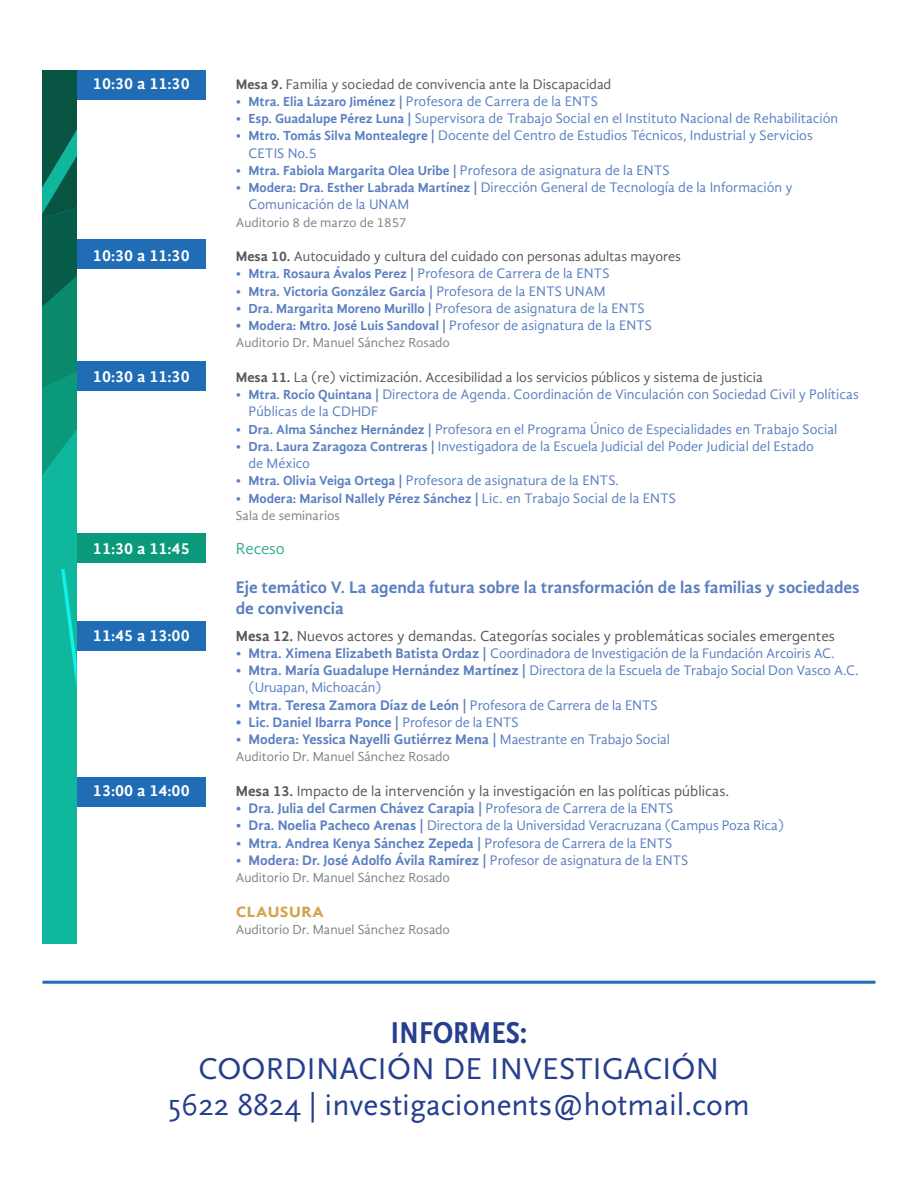
<style>
.page{position:relative;width:918px;height:1188px;background:#fff}
.page>*{position:absolute;margin:0;border:0;box-sizing:border-box;transform-origin:0 0}
.t1{font:31.5px "Scala Sans";color:#253f8e}
.t2{font:700 condensed 31.5px "Scala Sans";color:#253f8e}
.t3{font:700 20.25px "Gandhi Sans";color:#d6a34d}
.t4{font:700 17.25px/21px "Gandhi Sans";color:#5a80c1}
.t5{font:700 16.5px "Gandhi Sans";color:#fff}
.t6{font:16.5px "Gandhi Sans";color:#3bad95}
.t7{font:15px "Gandhi Sans";color:#57585a}
.t8{font:14.25px/17.2px "Gandhi Sans";color:#5a80c1}
.t9{font:700 14.25px "Gandhi Sans";color:#5a80c1}
.t10{font:14.25px "Gandhi Sans";color:#57585a}
.t11{font:700 13.5px "Gandhi Sans";color:#5a80c1}
.t12{font:13.5px "Gandhi Sans";color:#808285}
.s1{font-weight:700}
.s2{font-size:13.5px}
.s3{font-weight:700;font-size:13.5px}
.s4{font-weight:400}
.s5{font-weight:400;font-size:14.25px}
</style>
<div class="page">
<div style="left:77px;top:71px;width:129px;height:29px;background:#206db6"></div>
<div style="left:77px;top:239px;width:129px;height:30px;background:#206db6"></div>
<div style="left:77px;top:361px;width:129px;height:30px;background:#206db6"></div>
<div style="left:77px;top:534px;width:129px;height:29px;background:#0a997a"></div>
<div style="left:77px;top:622px;width:129px;height:29px;background:#206db6"></div>
<div style="left:77px;top:777px;width:129px;height:29px;background:#206db6"></div>
<hr style="left:43px;top:981px;width:832px;height:3px;background:#206db6">
<div style="left:43px;top:71px;width:34px;height:873px;background:#0fb89c"></div>
<svg style="left:43px;top:71px;width:33px;height:403px;background:#097961"></svg>
<img style="left:61px;top:569px;width:16px;height:118px">
<p class="t5" style="left:93px;top:73px;width:98px">10:30 a 11:30</p>
<p class="t5" style="left:93px;top:246px;width:98px">10:30 a 11:30</p>
<p class="t5" style="left:93px;top:367px;width:98px">10:30 a 11:30</p>
<p class="t5" style="left:93px;top:539px;width:98px">11:30 a 11:45</p>
<p class="t5" style="left:93px;top:625px;width:98px">11:45 a 13:00</p>
<p class="t5" style="left:93px;top:781px;width:98px">13:00 a 14:00</p>
<p class="t10" style="left:236px;top:76px;width:377px"><span class="s1">Mesa 9.</span> Familia y sociedad de convivencia ante la Discapacidad</p>
<p class="t8" style="left:236px;top:92px;width:364px"><span class="s2">•</span> <span class="s3">Mtra. Elia Lázaro Jiménez |</span> Profesora de Carrera de la ENTS</p>
<p class="t8" style="left:236px;top:110px;width:604px"><span class="s2">•</span> <span class="s3">Esp. Guadalupe Pérez Luna |</span> Supervisora de Trabajo Social en el Instituto Nacional de Rehabilitación</p>
<p class="t8" style="left:236px;top:127px;width:578px"><span class="s2">•</span> <span class="s3">Mtro. Tomás Silva Montealegre |</span> Docente del Centro de Estudios Técnicos, Industrial y Servicios</p>
<p class="t8" style="left:249px;top:144px;width:70px">CETIS No.5</p>
<p class="t11" style="left:236px;top:162px;width:435px"><span class="s4">•</span> Mtra. Fabiola Margarita Olea Uribe | <span class="s5">Profesora de asignatura de la ENTS</span></p>
<p class="t8" style="left:236px;top:179px;width:558px"><span class="s2">•</span> <span class="s3">Modera: Dra. Esther Labrada Martínez |</span> Dirección General de Tecnología de la Información y</p>
<p class="t8" style="left:249px;top:196px;width:162px">Comunicación de la UNAM</p>
<p class="t12" style="left:236px;top:214px;width:172px">Auditorio 8 de marzo de 1857</p>
<p class="t10" style="left:236px;top:248px;width:447px"><span class="s1">Mesa 10.</span> Autocuidado y cultura del cuidado con personas adultas mayores</p>
<p class="t8" style="left:236px;top:265px;width:375px"><span class="s2">•</span> <span class="s3">Mtra. Rosaura Ávalos Perez |</span> Profesora de Carrera de la ENTS</p>
<p class="t11" style="left:236px;top:283px;width:371px"><span class="s4">•</span> Mtra. Victoria González García | <span class="s5">Profesora de la ENTS UNAM</span></p>
<p class="t8" style="left:236px;top:299px;width:410px">• <span class="s3">Dra. Margarita Moreno Murillo |</span> Profesora de asignatura de la ENTS</p>
<p class="t11" style="left:236px;top:318px;width:418px">• Modera: Mtro. José Luis Sandoval | <span class="s5">Profesor de asignatura de la ENTS</span></p>
<p class="t12" style="left:236px;top:335px;width:216px">Auditorio Dr. Manuel Sánchez Rosado</p>
<p class="t10" style="left:236px;top:369px;width:529px"><span class="s1">Mesa 11.</span> La (re) victimización. Accesibilidad a los servicios públicos y sistema de justicia</p>
<p class="t8" style="left:249px;top:386px;width:612px;text-indent:-13px"><span class="s2">•</span> <span class="s3">Mtra. Rocío Quintana |</span> Directora de Agenda. Coordinación de Vinculación con Sociedad Civil y Políticas<br>Públicas de la CDHDF</p>
<p class="t8" style="left:236px;top:420px;width:603px"><span class="s2">•</span> <span class="s3">Dra. Alma Sánchez Hernández |</span> Profesora en el Programa Único de Especialidades en Trabajo Social</p>
<p class="t8" style="left:236px;top:437px;width:580px"><span class="s2">•</span> <span class="s3">Dra. Laura Zaragoza Contreras |</span> Investigadora de la Escuela Judicial del Poder Judicial del Estado</p>
<p class="t8" style="left:249px;top:455px;width:63px">de México</p>
<p class="t8" style="left:236px;top:472px;width:385px"><span class="s2">•</span> <span class="s3">Mtra. Olivia Veiga Ortega |</span> Profesora de asignatura de la ENTS.</p>
<p class="t11" style="left:236px;top:490px;width:442px"><span class="s4">•</span> Modera: Marisol Nallely Pérez Sánchez | <span class="s5">Lic. en Trabajo Social de la ENTS</span></p>
<p class="t12" style="left:236px;top:508px;width:106px">Sala de seminarios</p>
<p class="t6" style="left:236px;top:539px;width:51px">Receso</p>
<p class="t4" style="left:236px;top:576px;width:625px">Eje temático V. La agenda futura sobre la transformación de las familias y sociedades de convivencia</p>
<p class="t7" style="left:236px;top:627px;width:601px"><span class="s1">Mesa 12.</span> Nuevos actores y demandas. Categorías sociales y problemáticas sociales emergentes</p>
<p class="t8" style="left:236px;top:644px;width:600px">• <span class="s1">Mtra. Ximena Elizabeth Batista Ordaz |</span> Coordinadora de Investigación de la Fundación Arcoiris AC.</p>
<p class="t8" style="left:249px;top:662px;width:612px;text-indent:-13px">• <span class="s1">Mtra. María Guadalupe Hernández Martínez |</span> Directora de la Escuela de Trabajo Social Don Vasco A.C. (Uruapan, Michoacán)</p>
<p class="t9" style="left:236px;top:696px;width:423px"><span class="s4">•</span> Mtra. Teresa Zamora Díaz de León | <span class="s4">Profesora de Carrera de la ENTS</span></p>
<p class="t9" style="left:236px;top:714px;width:284px">• Lic. Daniel Ibarra Ponce | <span class="s4">Profesor de la ENTS</span></p>
<p class="t9" style="left:236px;top:731px;width:436px"><span class="s4">•</span> Modera: Yessica Nayelli Gutiérrez Mena | <span class="s4">Maestrante en Trabajo Social</span></p>
<p class="t12" style="left:236px;top:749px;width:216px">Auditorio Dr. Manuel Sánchez Rosado</p>
<p class="t7" style="left:236px;top:782px;width:495px"><span class="s1">Mesa 13.</span> Impacto de la intervención y la investigación en las políticas públicas.</p>
<p class="t9" style="left:236px;top:800px;width:439px"><span class="s4">•</span> Dra. Julia del Carmen Chávez Carapia | <span class="s4">Profesora de Carrera de la ENTS</span></p>
<p class="t8" style="left:236px;top:817px;width:550px">• <span class="s1">Dra. Noelia Pacheco Arenas |</span> Directora de la Universidad Veracruzana (Campus Poza Rica)</p>
<p class="t9" style="left:236px;top:834px;width:438px"><span class="s4">•</span> Mtra. Andrea Kenya Sánchez Zepeda | <span class="s4">Profesora de Carrera de la ENTS</span></p>
<p class="t9" style="left:236px;top:852px;width:454px"><span class="s4">•</span> Modera: Dr. José Adolfo Ávila Ramírez | <span class="s4">Profesor de asignatura de la ENTS</span></p>
<p class="t12" style="left:236px;top:870px;width:216px">Auditorio Dr. Manuel Sánchez Rosado</p>
<p class="t3" style="left:236px;top:898px;width:12px">CLAUSURA</p>
<p class="t12" style="left:236px;top:922px;width:216px">Auditorio Dr. Manuel Sánchez Rosado</p>
<p class="t2" style="left:391px;top:1016px;width:138px">INFORMES:</p>
<p class="t1" style="left:198px;top:1052px;width:523px">COORDINACIÓN DE INVESTIGACIÓN</p>
<p class="t1" style="left:168px;top:1088px;width:583px">5622 8824 | investigacionents@hotmail.com</p>
</div>
